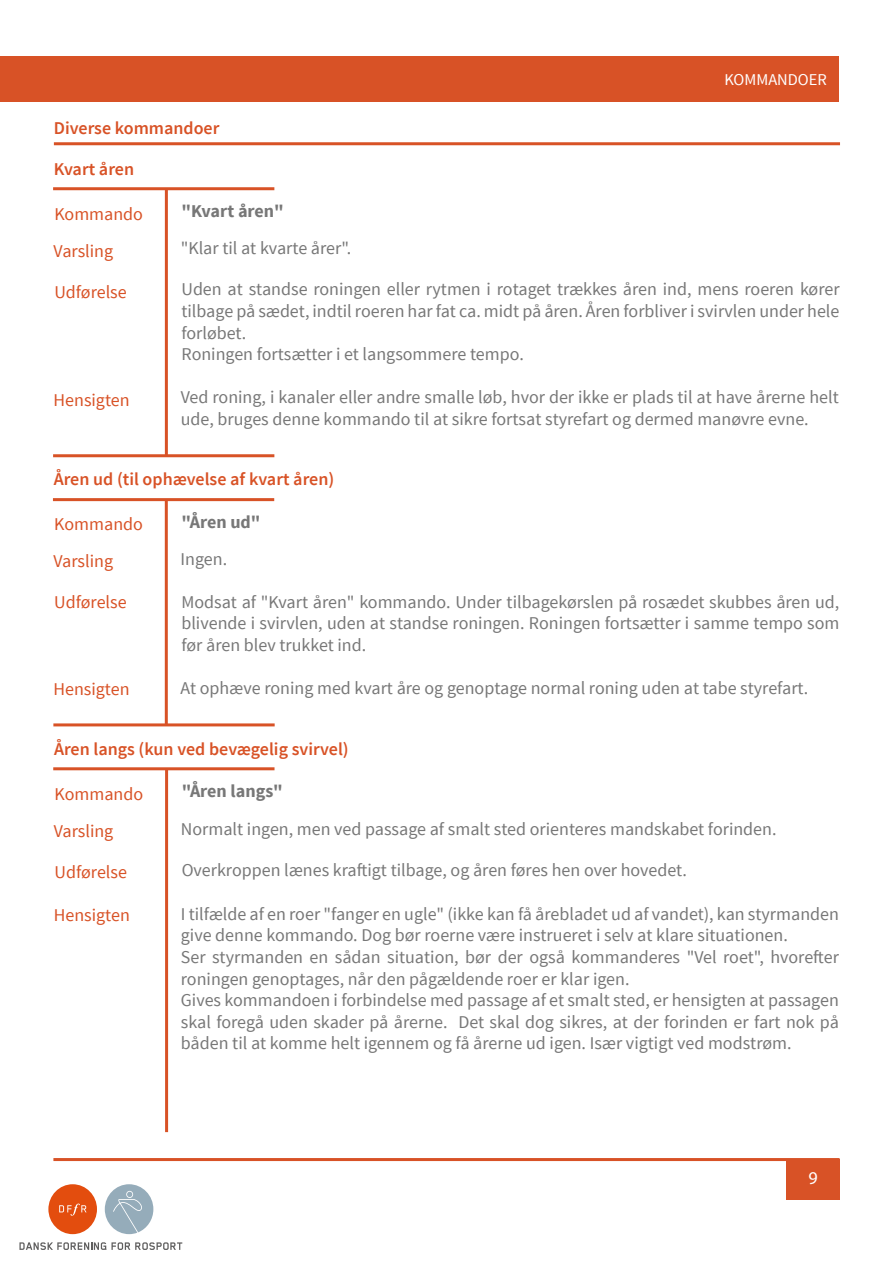
<style>
.page{position:relative;width:893px;height:1263px;background:#fff}
.page>*{position:absolute;margin:0;border:0;box-sizing:border-box;transform-origin:0 0}
.t1{font:18px/21.6px "Source Sans Pro";color:#777}
.t2{font:18px "Source Sans Pro";color:#d85226}
.t3{font:600 18px "Source Sans Pro";color:#d85226}
.t4{font:700 18px "Source Sans Pro";color:#777}
.t5{font:18px "Myriad Pro";color:#fff}
.t6{font:16.5px "Source Sans Pro";color:#fff}
</style>
<div class="page">
<hr style="left:53px;top:1158px;width:786px;height:3px;background:#d85226">
<div style="left:786px;top:1159px;width:53px;height:41px;background:#d85226"></div>
<svg style="left:19px;top:1242px;width:163px;height:8px"></svg>
<svg style="left:48px;top:1184px;width:49px;height:50px"></svg>
<svg style="left:105px;top:1184px;width:48px;height:50px"></svg>
<div style="left:0;top:56px;width:838px;height:45px;background:#d85226"></div>
<hr style="left:54px;top:142px;width:786px;height:3px;background:#d85226">
<hr style="left:165px;top:189px;width:3px;height:267px;background:#d85226">
<hr style="left:53px;top:187px;width:221px;height:3px;background:#d85226">
<hr style="left:53px;top:498px;width:221px;height:3px;background:#d85226">
<hr style="left:53px;top:454px;width:221px;height:3px;background:#d85226">
<hr style="left:165px;top:500px;width:3px;height:225px;background:#d85226">
<hr style="left:53px;top:767px;width:222px;height:3px;background:#d85226">
<hr style="left:53px;top:723px;width:222px;height:3px;background:#d85226">
<hr style="left:165px;top:769px;width:3px;height:363px;background:#d85226">
<p class="t6" style="left:724px;top:69px;width:104px">KOMMANDOER</p>
<p class="t3" style="left:54px;top:117px;width:167px">Diverse kommandoer</p>
<p class="t3" style="left:54px;top:157px;width:82px">Kvart åren</p>
<p class="t2" style="left:54px;top:202px;width:90px">Kommando</p>
<p class="t4" style="left:181px;top:200px;width:104px">"Kvart åren"</p>
<p class="t2" style="left:54px;top:239px;width:61px">Varsling</p>
<p class="t1" style="left:181px;top:238px;width:172px">"Klar til at kvarte årer".</p>
<p class="t2" style="left:54px;top:280px;width:74px">Udførelse</p>
<p class="t1" style="left:181px;top:279px;width:660px">Uden at standse roningen eller rytmen i rotaget trækkes åren ind, mens roeren kører tilbage på sædet, indtil roeren har fat ca. midt på åren. Åren forbliver i svirvlen under hele forløbet.<br>Roningen fortsætter i et langsommere tempo.</p>
<p class="t2" style="left:54px;top:388px;width:78px">Hensigten</p>
<p class="t1" style="left:181px;top:387px;width:660px">Ved roning, i kanaler eller andre smalle løb, hvor der ikke er plads til at have årerne helt ude, bruges denne kommando til at sikre fortsat styrefart og dermed manøvre evne.</p>
<p class="t3" style="left:54px;top:468px;width:282px">Åren ud (til ophævelse af kvart åren)</p>
<p class="t2" style="left:54px;top:513px;width:90px">Kommando</p>
<p class="t4" style="left:181px;top:511px;width:81px">"Åren ud"</p>
<p class="t2" style="left:54px;top:550px;width:61px">Varsling</p>
<p class="t1" style="left:181px;top:549px;width:48px">Ingen.</p>
<p class="t2" style="left:54px;top:591px;width:74px">Udførelse</p>
<p class="t1" style="left:181px;top:591px;width:660px;text-align:justify">Modsat af "Kvart åren" kommando. Under tilbagekørslen på rosædet skubbes åren ud, blivende i svirvlen, uden at standse roningen. Roningen fortsætter i samme tempo som før åren blev trukket ind.</p>
<p class="t2" style="left:54px;top:678px;width:78px">Hensigten</p>
<p class="t1" style="left:181px;top:678px;width:629px">At ophæve roning med kvart åre og genoptage normal roning uden at tabe styrefart.</p>
<p class="t3" style="left:54px;top:737px;width:296px">Åren langs (kun ved bevægelig svirvel)</p>
<p class="t2" style="left:55px;top:782px;width:90px">Kommando</p>
<p class="t4" style="left:182px;top:780px;width:103px">"Åren langs"</p>
<p class="t2" style="left:54px;top:819px;width:61px">Varsling</p>
<p class="t1" style="left:181px;top:818px;width:597px">Normalt ingen, men ved passage af smalt sted orienteres mandskabet forinden.</p>
<p class="t2" style="left:55px;top:860px;width:74px">Udførelse</p>
<p class="t1" style="left:182px;top:859px;width:507px">Overkroppen lænes kraftigt tilbage, og åren føres hen over hovedet.</p>
<p class="t2" style="left:54px;top:904px;width:78px">Hensigten</p>
<p class="t1" style="left:181px;top:903px;width:660px">I tilfælde af en roer "fanger en ugle" (ikke kan få årebladet ud af vandet), kan styrmanden give denne kommando. Dog bør roerne være instrueret i selv at klare situationen.<br>Ser styrmanden en sådan situation, bør der også kommanderes "Vel roet", hvorefter roningen genoptages, når den pågældende roer er klar igen.<br>Gives kommandoen i forbindelse med passage af et smalt sted, er hensigten at passagen skal foregå uden skader på årerne. Det skal dog sikres, at der forinden er fart nok på båden til at komme helt igennem og få årerne ud igen. Især vigtigt ved modstrøm.</p>
<p class="t5" style="left:808px;top:1167px;width:11px">9</p>
</div>
